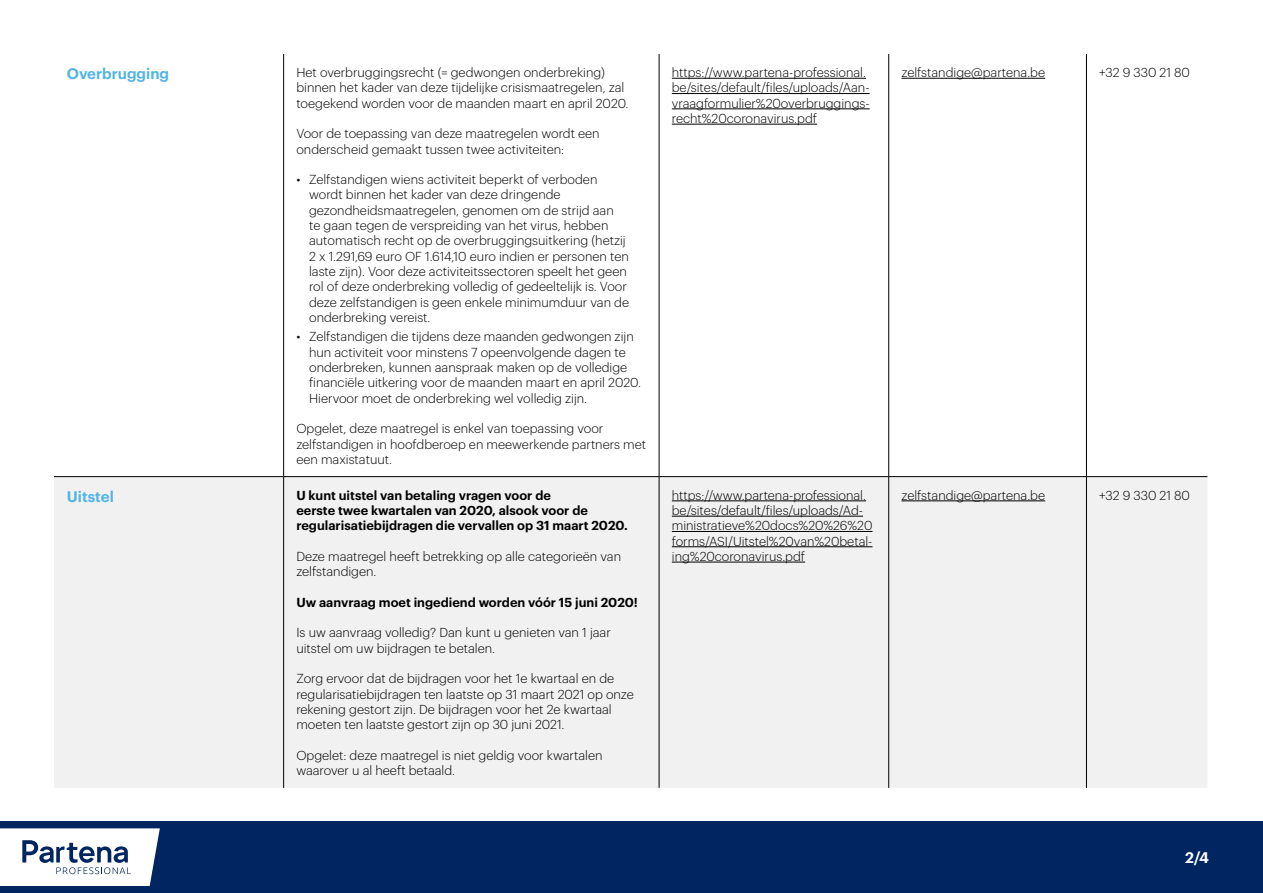
<style>
.page{position:relative;width:1263px;height:893px;background:#fff}
.page>*{position:absolute;margin:0;border:0;box-sizing:border-box;transform-origin:0 0}
.t1{font:600 15px "Graphik";color:#51b4e6}
.t2{font:600 15px "Graphik";color:#fff}
.t3{font:300 12.75px/15.3px "Graphik";color:#000}
.t4{font:600 12.75px/15.3px "Graphik";color:#000}
</style>
<div class="page">
<div style="left:0;top:821px;width:1263px;height:72px;background:#002561"></div>
<svg style="left:0;top:828px;width:160px;height:58px;background:#d8dee7"></svg>
<div style="left:54px;top:477px;width:1153px;height:311px;background:#f1f1f2"></div>
<hr style="left:283px;top:54px;width:1px;height:422px;background:#000">
<hr style="left:659px;top:54px;width:1px;height:422px;background:#000">
<hr style="left:888px;top:54px;width:1px;height:422px;background:#000">
<hr style="left:1086px;top:54px;width:1px;height:422px;background:#000">
<hr style="left:54px;top:476px;width:230px;height:1px;background:#000">
<hr style="left:284px;top:476px;width:375px;height:1px;background:#000">
<hr style="left:283px;top:477px;width:1px;height:311px;background:#000">
<hr style="left:659px;top:476px;width:230px;height:1px;background:#000">
<hr style="left:659px;top:477px;width:1px;height:311px;background:#000">
<hr style="left:889px;top:476px;width:197px;height:1px;background:#000">
<hr style="left:888px;top:477px;width:1px;height:311px;background:#000">
<hr style="left:1086px;top:476px;width:121px;height:1px;background:#000">
<hr style="left:1086px;top:477px;width:1px;height:311px;background:#000">
<hr style="left:672px;top:78px;width:194px;height:1px;background:#000">
<hr style="left:672px;top:93px;width:197px;height:1px;background:#000">
<hr style="left:672px;top:108px;width:198px;height:1px;background:#000">
<hr style="left:672px;top:124px;width:145px;height:1px;background:#000">
<hr style="left:901px;top:78px;width:144px;height:1px;background:#000">
<hr style="left:672px;top:500px;width:194px;height:1px;background:#000">
<hr style="left:672px;top:516px;width:191px;height:1px;background:#000">
<hr style="left:672px;top:531px;width:200px;height:1px;background:#000">
<hr style="left:672px;top:546px;width:200px;height:1px;background:#000">
<hr style="left:672px;top:562px;width:133px;height:1px;background:#000">
<hr style="left:901px;top:500px;width:144px;height:1px;background:#000">
<p class="t1" style="left:67px;top:62px;width:104px">Overbrugging</p>
<p class="t3" style="left:296px;top:64px;width:334px">Het overbruggingsrecht (= gedwongen onderbreking) binnen het kader van deze tijdelijke crisismaatregelen, zal toegekend worden voor de maanden maart en april 2020.</p>
<p class="t3" style="left:296px;top:125px;width:305px">Voor de toepassing van deze maatregelen wordt een onderscheid gemaakt tussen twee activiteiten:</p>
<p class="t3" style="left:309px;top:171px;width:321px;text-indent:-13px">• Zelfstandigen wiens activiteit beperkt of verboden wordt binnen het kader van deze dringende gezondheidsmaatregelen, genomen om de strijd aan<br>te gaan tegen de verspreiding van het virus, hebben automatisch recht op de overbruggingsuitkering (hetzij 2 x 1.291,69 euro OF 1.614,10 euro indien er personen ten laste zijn). Voor deze activiteitssectoren speelt het geen rol of deze onderbreking volledig of gedeeltelijk is. Voor deze zelfstandigen is geen enkele minimumduur van de onderbreking vereist.</p>
<p class="t3" style="left:309px;top:328px;width:333px;text-indent:-13px">• Zelfstandigen die tijdens deze maanden gedwongen zijn hun activiteit voor minstens 7 opeenvolgende dagen te onderbreken, kunnen aanspraak maken op de volledige financiële uitkering voor de maanden maart en april 2020.<br>Hiervoor moet de onderbreking wel volledig zijn.</p>
<p class="t3" style="left:296px;top:420px;width:351px">Opgelet, deze maatregel is enkel van toepassing voor zelfstandigen in hoofdberoep en meewerkende partners met een maxistatuut.</p>
<p class="t1" style="left:67px;top:485px;width:49px">Uitstel</p>
<p class="t4" style="left:296px;top:486px;width:333px">U kunt uitstel van betaling vragen voor de<br>eerste twee kwartalen van 2020, alsook voor de regularisatiebijdragen die vervallen op 31 maart 2020.</p>
<p class="t3" style="left:296px;top:548px;width:326px">Deze maatregel heeft betrekking op alle categorieën van zelfstandigen.</p>
<p class="t4" style="left:296px;top:593px;width:343px">Uw aanvraag moet ingediend worden vóór 15 juni 2020!</p>
<p class="t3" style="left:296px;top:624px;width:316px">Is uw aanvraag volledig? Dan kunt u genieten van 1 jaar uitstel om uw bijdragen te betalen.</p>
<p class="t3" style="left:296px;top:670px;width:339px">Zorg ervoor dat de bijdragen voor het 1e kwartaal en de regularisatiebijdragen ten laatste op 31 maart 2021 op onze rekening gestort zijn. De bijdragen voor het 2e kwartaal moeten ten laatste gestort zijn op 30 juni 2021.</p>
<p class="t3" style="left:296px;top:746px;width:308px">Opgelet: deze maatregel is niet geldig voor kwartalen waarover u al heeft betaald.</p>
<p class="t3" style="left:672px;top:64px;width:199px">https://www.partena-professional. be/sites/default/files/uploads/Aan&shy;vraagformulier%20overbruggings&shy;recht%20coronavirus.pdf</p>
<p class="t3" style="left:901px;top:64px;width:145px">zelfstandige@partena.be</p>
<p class="t3" style="left:1099px;top:64px;width:92px">+32 9 330 21 80</p>
<p class="t3" style="left:672px;top:486px;width:202px">https://www.partena-professional. be/sites/default/files/uploads/Ad&shy;ministratieve%20docs%20%26%20 forms/ASI/Uitstel%20van%20betal&shy;ing%20coronavirus.pdf</p>
<p class="t3" style="left:901px;top:486px;width:145px">zelfstandige@partena.be</p>
<p class="t3" style="left:1099px;top:486px;width:92px">+32 9 330 21 80</p>
<p class="t2" style="left:1185px;top:846px;width:25px">2/4</p>
</div>
